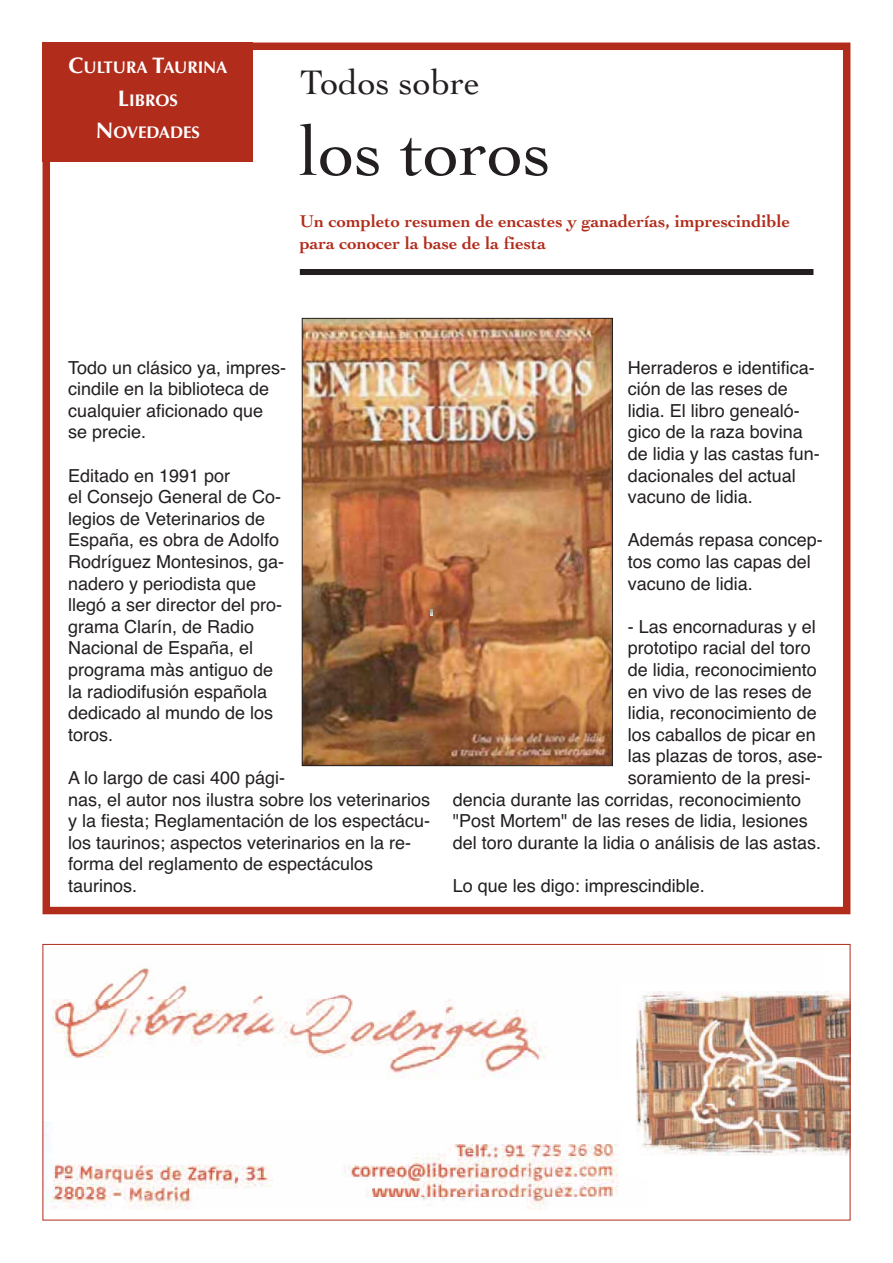
<style>
.page{position:relative;width:893px;height:1263px;background:#fff}
.page>*{position:absolute;margin:0;border:0;box-sizing:border-box;transform-origin:0 0}
.t1{font:72px "Cochin";color:#231f20}
.t2{font:36px "Cochin";color:#231f20}
.t3{font:18px/21.6px "Helvetica";color:#231f20}
.t4{font:700 18px/22.5px "Cochin";color:#b12c1b}
.t5{font:700 16.8px/32.2px "Optima";color:#fff;text-align:center}
.s1{font-size:22.5px}
</style>
<div class="page">
<div style="left:43px;top:43px;width:807px;height:871px;border:8px solid #b12c1b"></div>
<img style="left:304px;top:320px;width:307px;height:444px">
<div style="left:302px;top:318px;width:311px;height:448px;border:1px solid #231f20"></div>
<div style="left:300px;top:269px;width:513px;height:6px;background:#231f20"></div>
<div style="left:43px;top:43px;width:210px;height:119px;background:#b12c1b"></div>
<img style="left:52px;top:968px;width:494px;height:110px">
<img style="left:45px;top:1134px;width:573px;height:75px">
<img style="left:636px;top:991px;width:212px;height:165px">
<svg style="left:430px;top:609px;width:2px;height:6px"></svg>
<p class="t5" style="left:69px;top:53px;width:160px"><span class="s1">C</span>ULTURA <span class="s1">T</span>AURINA<br><span class="s1">L</span>IBROS<br><span class="s1">N</span>OVEDADES</p>
<h2 class="t2" style="left:300px;top:68px;width:182px">Todos sobre</h2>
<h1 class="t1" style="left:300px;top:124px;width:253px">los toros</h1>
<p class="t4" style="left:300px;top:211px;width:492px">Un completo resumen de encastes y ganaderías, imprescindible para conocer la base de la fiesta</p>
<p class="t3" style="left:68px;top:358px;width:220px">Todo un clásico ya, impres&shy;cindile en la biblioteca de cualquier aficionado que se precie.</p>
<p class="t3" style="left:68px;top:466px;width:218px">Editado en 1991 por<br>el Consejo General de Co&shy;legios de Veterinarios de<br>España, es obra de Adolfo<br>Rodríguez Montesinos, ga&shy;nadero y periodista que llegó a ser director del pro&shy;grama Clarín, de Radio<br>Nacional de España, el programa màs antiguo de la radiodifusión española dedicado al mundo de los toros.</p>
<p class="t3" style="left:68px;top:769px;width:364px">A lo largo de casi 400 pági-<br>nas, el autor nos ilustra sobre los veterinarios y la fiesta; Reglamentación de los espectácu&shy;los taurinos; aspectos veterinarios en la re&shy;forma del reglamento de espectáculos taurinos.</p>
<p class="t3" style="left:628px;top:358px;width:194px">Herraderos e identifica&shy;ción de las reses de lidia. El libro genealó&shy;gico de la raza bovina de lidia y las castas fun&shy;dacionales del actual vacuno de lidia.</p>
<p class="t3" style="left:628px;top:531px;width:197px">Además repasa concep&shy;tos como las capas del vacuno de lidia.</p>
<p class="t3" style="left:628px;top:617px;width:190px">- Las encornaduras y el</p>
<p class="t3" style="left:628px;top:639px;width:185px">prototipo racial del toro</p>
<p class="t3" style="left:628px;top:661px;width:191px">de lidia, reconocimiento</p>
<p class="t3" style="left:628px;top:682px;width:186px">en vivo de las reses de</p>
<p class="t3" style="left:628px;top:704px;width:191px">lidia, reconocimiento de</p>
<p class="t3" style="left:628px;top:725px;width:190px">los caballos de picar en</p>
<p class="t3" style="left:628px;top:747px;width:197px">las plazas de toros, ase-</p>
<p class="t3" style="left:628px;top:769px;width:185px">soramiento de la presi-</p>
<p class="t3" style="left:453px;top:790px;width:350px">dencia durante las corridas, reconocimiento</p>
<p class="t3" style="left:453px;top:812px;width:356px">"Post Mortem" de las reses de lidia, lesiones</p>
<p class="t3" style="left:453px;top:833px;width:370px">del toro durante la lidia o análisis de las astas.</p>
<p class="t3" style="left:453px;top:877px;width:254px">Lo que les digo: imprescindible.</p>
</div>
